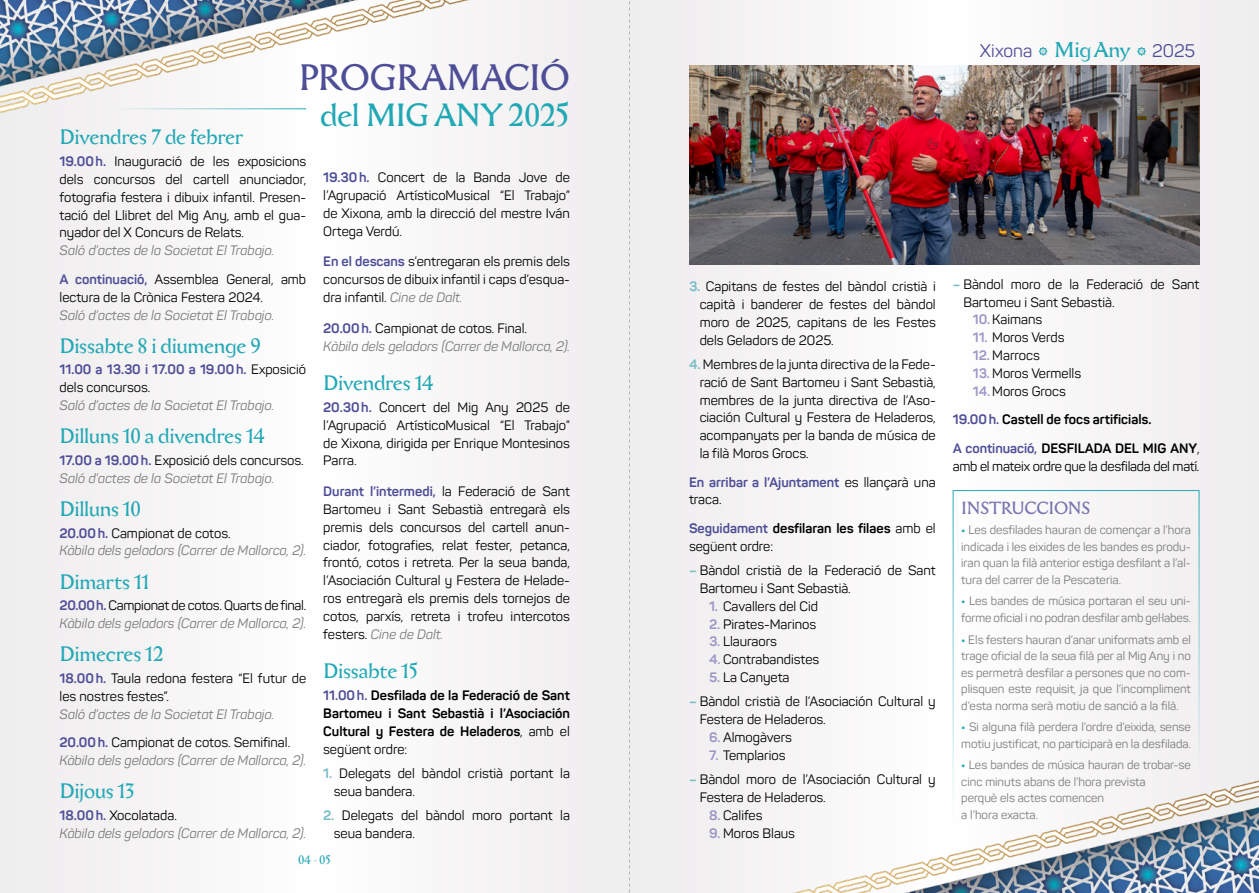
<style>
.page{position:relative;width:1259px;height:893px;background:#fff}
.page>*{position:absolute;margin:0;border:0;box-sizing:border-box;transform-origin:0 0}
.t1{font:36px "Aichel";letter-spacing:-.025em;color:#4e4e97}
.t2{font:31.5px "Aichel";letter-spacing:-.015em;color:#22a8b5}
.t3{font:20.55px "Aichel";letter-spacing:-.015em;color:#22a8b5}
.t4{font:18px "Panton";color:#4e4e97}
.t5{font:17.25px "Aichel";letter-spacing:-.02em;color:#7875b0}
.t6{font:13.5px/17.9px "Panton";color:#000;text-align:justify}
.t7{font:italic 13.5px/17.9px "Panton";color:#7b7b7b}
.t8{font:700 13.5px/17.9px "Panton";color:#000}
.t9{font:700 13.5px/17.9px "Panton";color:#4e4e97}
.t10{font:13.5px "Panton";letter-spacing:-.02em;color:#000}
.t11{font:12px/16.5px "Panton";color:#7b7b7b}
.t12{font:12px "Aichel";color:#22a8b5}
.s1{font-weight:700;color:#4e4e97}
.s2{font-weight:700;font-style:normal;color:#4e4e97}
.s3{font-style:normal;color:#000}
.s4{font-weight:400;color:#000}
.s5{font-style:italic;color:#7b7b7b}
.s6{color:#4e4e97}
.s7{font-weight:400}
.s8{font-weight:700;color:#78bdc7}
.s9{color:#acd3da}
.s10{font-family:"Aichel";font-size:21px;color:#22a8b5}
.s11{font-weight:700;color:#9c97c6}
.s12{color:#9c97c6}
.s13{font-weight:700;color:#22a8b5}
</style>
<div class="page">
<div style="left:0;top:0;width:629px;height:893px;background:#f6f4f4"></div>
<div style="left:629px;top:0;width:630px;height:893px;background:#f5f3f4"></div>
<img style="left:0;top:0;width:469px;height:127px">
<img style="left:793px;top:766px;width:466px;height:127px">
<img style="left:689px;top:66px;width:510px;height:198px">
<hr style="left:952px;top:491px;width:1px;height:362px;background:#22a8b5">
<hr style="left:1198px;top:491px;width:1px;height:302px;background:#22a8b5">
<hr style="left:952px;top:490px;width:247px;height:1px;background:#22a8b5">
<svg style="left:629px;top:1px;width:1px;height:892px"></svg>
<hr style="left:111px;top:108px;width:195px;height:1px;background:#22a8b5">
<h1 class="t1" style="left:298px;top:58px;width:273px">PROGRAMACIÓ</h1>
<h2 class="t2" style="left:320px;top:98px;width:251px">del MIG ANY 2025</h2>
<h3 class="t3" style="left:60px;top:126px;width:185px">Divendres 7 de febrer</h3>
<p class="t6" style="left:60px;top:152px;width:248px"><span class="s1">19.00h.</span> Inauguració de les exposicions dels concursos del cartell anunciador, fotografia festera i dibuix infantil. Presen· tació del Llibret del Mig Any, amb el gua· nyador del X Concurs de Relats.</p>
<p class="t7" style="left:60px;top:236px;width:248px;line-height:28.5px">Saló d’actes de la Societat El Trabajo.<br><span class="s2">A continuació,</span> <span class="s3">Assemblea General, amb</span></p>
<p class="t6" style="left:60px;top:288px;width:205px">lectura de la Crònica Festera 2024.</p>
<p class="t7" style="left:60px;top:306px;width:216px">Saló d’actes de la Societat El Trabajo.</p>
<h3 class="t3" style="left:60px;top:334px;width:203px">Dissabte 8 i diumenge 9</h3>
<p class="t9" style="left:60px;top:361px;width:248px">11.00 a 13.30 i 17.00 a 19.00h. <span class="s4">Exposició dels concursos.</span></p>
<p class="t7" style="left:60px;top:396px;width:216px">Saló d’actes de la Societat El Trabajo.</p>
<h3 class="t3" style="left:60px;top:425px;width:207px">Dilluns 10 a divendres 14</h3>
<p class="t7" style="left:60px;top:451px;width:246px"><span class="s2">17.00 a 19.00h.</span> <span class="s3">Exposició dels concursos.<br></span>Saló d’actes de la Societat El Trabajo.</p>
<h3 class="t3" style="left:60px;top:498px;width:83px">Dilluns 10</h3>
<p class="t7" style="left:60px;top:524px;width:248px"><span class="s2">20.00h.</span> <span class="s3">Campionat de cotos.<br></span>Kàbila dels geladors (Carrer de Mallorca, 2).</p>
<h3 class="t3" style="left:60px;top:570px;width:92px">Dimarts 11</h3>
<p class="t7" style="left:60px;top:597px;width:248px"><span class="s2">20.00h.</span> <span class="s3">Campionat de cotos. Quarts de final.<br></span>Kàbila dels geladors (Carrer de Mallorca, 2).</p>
<h3 class="t3" style="left:60px;top:643px;width:106px">Dimecres 12</h3>
<p class="t6" style="left:60px;top:669px;width:248px"><span class="s1">18.00h.</span> Taula redona festera “El futur de les nostres festes”.</p>
<p class="t7" style="left:60px;top:700px;width:232px;line-height:28.5px">Saló d’actes de la Societat El Trabajo.<br><span class="s2">20.00h.</span> <span class="s3">Campionat de cotos. Semifinal.</span></p>
<p class="t7" style="left:60px;top:751px;width:248px">Kàbila dels geladors (Carrer de Mallorca, 2).</p>
<h3 class="t3" style="left:60px;top:780px;width:76px">Dijous 13</h3>
<p class="t7" style="left:60px;top:806px;width:248px"><span class="s2">18.00h.</span> <span class="s3">Xocolatada.<br></span>Kàbila dels geladors (Carrer de Mallorca, 2).</p>
<p class="t6" style="left:323px;top:168px;width:248px"><span class="s1">19.30h.</span> Concert de la Banda Jove de l’Agrupació ArtísticoMusical “El Trabajo” de Xixona, amb la direcció del mestre Iván Ortega Verdú.</p>
<p class="t6" style="left:323px;top:253px;width:248px"><span class="s1">En el descans</span> s’entregaran els premis dels concursos de dibuix infantil i caps d’esqua· dra infantil. <span class="s5">Cine de Dalt.</span></p>
<p class="t7" style="left:323px;top:319px;width:248px"><span class="s2">20.00h.</span> <span class="s3">Campionat de cotos. Final.<br></span>Kàbila dels geladors (Carrer de Mallorca, 2).</p>
<h3 class="t3" style="left:323px;top:372px;width:112px">Divendres 14</h3>
<p class="t6" style="left:323px;top:398px;width:248px"><span class="s1">20.30h.</span> Concert del Mig Any 2025 de l’Agrupació ArtísticoMusical “El Trabajo” de Xixona, dirigida per Enrique Montesinos Parra.</p>
<p class="t6" style="left:323px;top:482px;width:248px"><span class="s1">Durant l’intermedi,</span> la Federació de Sant Bartomeu i Sant Sebastià entregarà els premis dels concursos del cartell anun· ciador, fotografies, relat fester, petanca, frontó, cotos i retreta. Per la seua banda, l’Asociación Cultural y Festera de Helade· ros entregarà els premis dels tornejos de cotos, parxís, retreta i trofeu intercotos festers. <span class="s5">Cine de Dalt.</span></p>
<h3 class="t3" style="left:323px;top:660px;width:96px">Dissabte 15</h3>
<p class="t8" style="left:323px;top:686px;width:248px;text-align:justify"><span class="s6">11.00h.</span> Desfilada de la Federació de Sant Bartomeu i Sant Sebastià i l’Asociación Cultural y Festera de Heladeros<span class="s7">, amb el següent ordre:</span></p>
<p class="t6" style="left:334px;top:764px;width:237px;text-indent:-11px"><span class="s8">1.</span> Delegats del bàndol cristià portant la seua bandera.</p>
<p class="t6" style="left:334px;top:806px;width:237px;text-indent:-11px"><span class="s8">2.</span> Delegats del bàndol moro portant la seua bandera.</p>
<p class="t12" style="left:298px;top:853px;width:34px">04 <span class="s9">-</span> 05</p>
<h3 class="t4" style="left:980px;top:40px;width:217px">Xixona <span class="s10">Mig Any</span> 2025</h3>
<p class="t6" style="left:699px;top:277px;width:238px;text-indent:-11px"><span class="s8">3.</span> Capitans de festes del bàndol cristià i capità i banderer de festes del bàndol moro de 2025, capitans de les Festes dels Geladors de 2025.</p>
<p class="t6" style="left:699px;top:355px;width:238px;text-indent:-11px"><span class="s8">4.</span> Membres de la junta directiva de la Fede· ració de Sant Bartomeu i Sant Sebastià, membres de la junta directiva de l’Aso· ciación Cultural y Festera de Heladeros, acompanyats per la banda de música de la filà Moros Grocs.</p>
<p class="t9" style="left:689px;top:473px;width:248px">En arribar a l’Ajuntament <span class="s4">es llançarà una traca.</span></p>
<p class="t8" style="left:689px;top:519px;width:248px"><span class="s6">Seguidament</span> desfilaran les filaes <span class="s7">amb el següent ordre:</span></p>
<p class="t6" style="left:699px;top:561px;width:237px;text-indent:-11px"><span class="s8">–</span> Bàndol cristià de la Federació de Sant<br>Bartomeu i Sant Sebastià.</p>
<p class="t6" style="left:709px;top:597px;width:110px"><span class="s11">1.</span> Cavallers del Cid</p>
<p class="t6" style="left:709px;top:615px;width:109px"><span class="s11">2.</span> Pirates-Marinos</p>
<p class="t6" style="left:709px;top:633px;width:69px"><span class="s11">3.</span> Llauraors</p>
<p class="t6" style="left:709px;top:650px;width:112px"><span class="s11">4.</span> Contrabandistes</p>
<p class="t6" style="left:709px;top:668px;width:82px"><span class="s11">5.</span> La Canyeta</p>
<p class="t6" style="left:699px;top:693px;width:237px;text-indent:-11px"><span class="s8">–</span> Bàndol cristià de l’Asociación Cultural y<br>Festera de Heladeros.</p>
<p class="t6" style="left:709px;top:728px;width:84px"><span class="s11">6.</span> Almogàvers</p>
<p class="t6" style="left:709px;top:746px;width:78px"><span class="s11">7.</span> Templarios</p>
<p class="t6" style="left:699px;top:770px;width:237px;text-indent:-11px"><span class="s8">–</span> Bàndol moro de l’Asociación Cultural y<br>Festera de Heladeros.</p>
<p class="t6" style="left:709px;top:806px;width:55px"><span class="s11">8.</span> Califes</p>
<p class="t6" style="left:709px;top:824px;width:87px"><span class="s11">9.</span> Moros Blaus</p>
<p class="t6" style="left:963px;top:275px;width:237px;text-indent:-11px"><span class="s8">–</span> Bàndol moro de la Federació de Sant<br>Bartomeu i Sant Sebastià.</p>
<p class="t6" style="left:972px;top:311px;width:71px"><span class="s11">10.</span> Kaimans</p>
<p class="t6" style="left:972px;top:329px;width:93px"><span class="s11">11.</span> Moros Verds</p>
<p class="t6" style="left:972px;top:346px;width:68px"><span class="s11">12.</span> Marrocs</p>
<p class="t6" style="left:972px;top:364px;width:110px"><span class="s11">13.</span> Moros Vermells</p>
<p class="t8" style="left:952px;top:377px;width:248px;line-height:28.5px;text-indent:20px"><span class="s12">14.</span> <span class="s7">Moros Grocs<br></span><span class="s6">19.00h.</span> Castell de focs artificials.<br><span class="s6">A continuació,</span> DESFILADA DEL MIG ANY<span class="s7">,</span></p>
<p class="t10" style="left:952px;top:458px;width:248px">amb el mateix ordre que la desfilada del matí.</p>
<p class="t5" style="left:961px;top:499px;width:131px">INSTRUCCIONS</p>
<p class="t11" style="left:961px;top:522px;width:231px;text-align:justify"><span class="s13">•</span> Les desfilades hauran de començar a l’hora indicada i les eixides de les bandes es produ· iran quan la filà anterior estiga desfilant a l’al· tura del carrer de la Pescateria.</p>
<p class="t11" style="left:961px;top:593px;width:231px"><span class="s13">•</span> Les bandes de música portaran el seu uni· forme oficial i no podran desfilar amb gel·labes.</p>
<p class="t11" style="left:961px;top:631px;width:231px;text-align:justify"><span class="s13">•</span> Els festers hauran d’anar uniformats amb el trage oficial de la seua filà per al Mig Any i no es permetrà desfilar a persones que no com· plisquen este requisit, ja que l’incompliment d’esta norma serà motiu de sanció a la filà.</p>
<p class="t11" style="left:961px;top:719px;width:231px"><span class="s13">•</span> Si alguna filà perdera l’ordre d’eixida, sense motiu justificat, no participarà en la desfilada.</p>
<p class="t11" style="left:961px;top:757px;width:231px"><span class="s13">•</span> Les bandes de música hauran de trobar-se cinc minuts abans de l’hora prevista<br>perquè els actes comencen<br>a l’hora exacta.</p>
</div>
